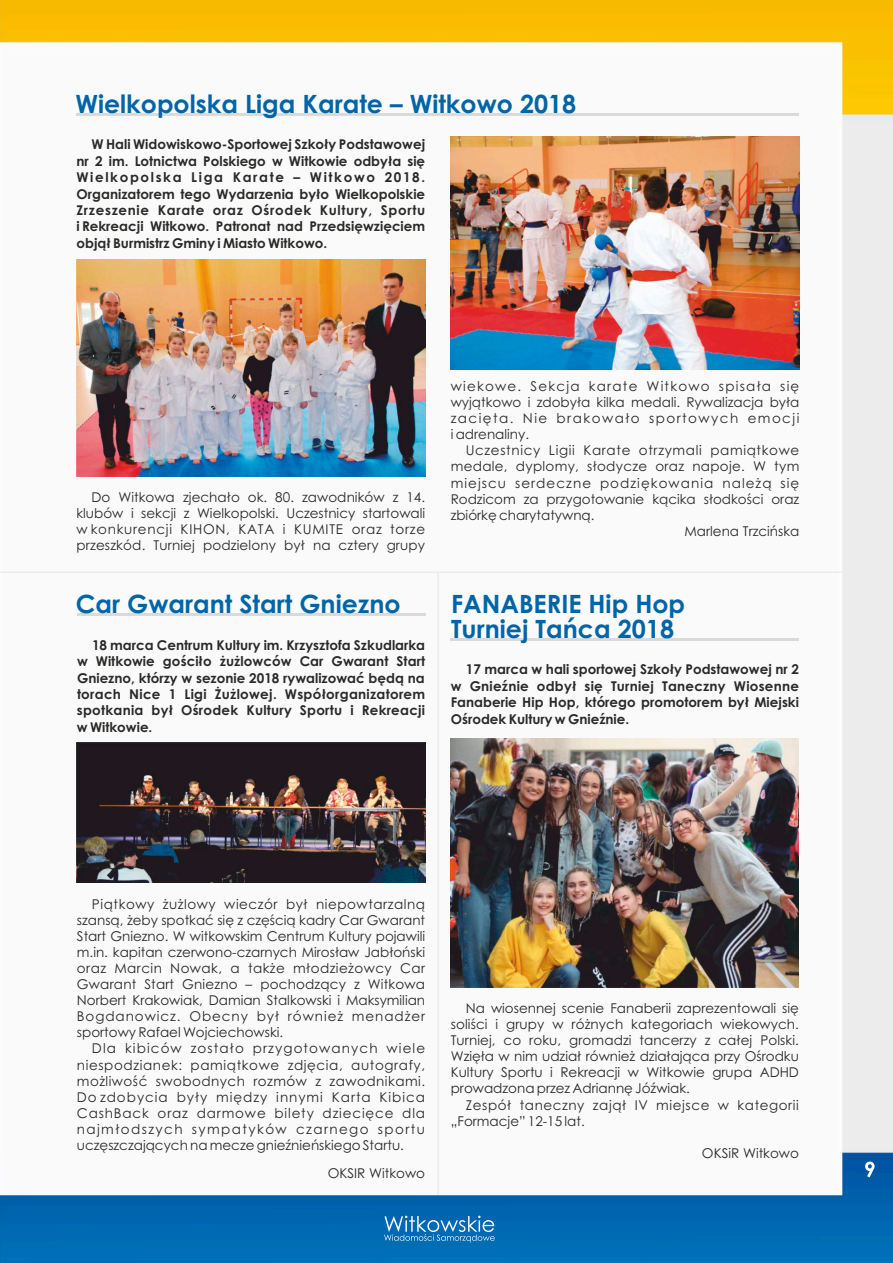
<style>
.page{position:relative;width:893px;height:1263px;background:#fff}
.page>*{position:absolute;margin:0;border:0;box-sizing:border-box;transform-origin:0 0}
.t1{font:700 25.2px/24.5px "Century Gothic";color:#0065a7}
.t2{font:13.5px/16px "Century Gothic";letter-spacing:.015em;color:#2a2a29;text-align:justify}
.t3{font:700 13.5px/16.4px "Century Gothic";color:#2a2a29;text-align:justify}
.t4{font:13.5px/16px "Century Gothic";letter-spacing:.045em;color:#2a2a29}
.t5{font:13.5px "Century Gothic";letter-spacing:.05em;color:#2a2a29}
.t6{font:13.5px "Century Gothic";letter-spacing:.08em;color:#2a2a29}
</style>
<div class="page">
<img style="left:0;top:0;width:893px;height:1263px">
<svg style="left:865px;top:1161px;width:10px;height:16px"></svg>
<svg style="left:384px;top:1216px;width:111px;height:26px;background:#3386c1"></svg>
<hr style="left:76px;top:113px;width:723px;height:3px;background:#d9dada">
<img style="left:76px;top:260px;width:349px;height:217px">
<img style="left:451px;top:136px;width:348px;height:233px">
<hr style="left:77px;top:614px;width:348px;height:2px;background:#d9dada">
<img style="left:76px;top:742px;width:349px;height:141px">
<hr style="left:451px;top:638px;width:348px;height:3px;background:#d9dada">
<img style="left:451px;top:738px;width:348px;height:250px">
<hr style="left:0;top:571px;width:842px;height:2px;background:#ececec">
<hr style="left:437px;top:572px;width:2px;height:623px;background:#ececec">
<h1 class="t1" style="left:75px;top:94px;width:502px">Wielkopolska Liga Karate – Witkowo 2018</h1>
<p class="t3" style="left:77px;top:138px;width:350px;text-indent:15px">W Hali Widowiskowo-Sportowej Szkoły Podstawowej nr 2 im. Lotnictwa Polskiego w Witkowie odbyła się Wielkopolska Liga Karate – Witkowo 2018.<br>Organizatorem tego Wydarzenia było Wielkopolskie Zrzeszenie Karate oraz Ośrodek Kultury, Sportu i Rekreacji Witkowo. Patronat nad Przedsięwzięciem objął Burmistrz Gminy i Miasto Witkowo.</p>
<p class="t2" style="left:76px;top:490px;width:350px;text-indent:15px">Do Witkowa zjechało ok. 80. zawodników z 14. klubów i sekcji z Wielkopolski. Uczestnicy startowali w konkurencji KIHON, KATA i KUMITE oraz torze przeszkód. Turniej podzielony był na cztery grupy</p>
<h1 class="t1" style="left:76px;top:594px;width:326px">Car Gwarant Start Gniezno</h1>
<p class="t3" style="left:77px;top:638px;width:350px;text-indent:15px">18 marca Centrum Kultury im. Krzysztofa Szkudlarka w Witkowie gościło żużlowców Car Gwarant Start Gniezno, którzy w sezonie 2018 rywalizować będą na torach Nice 1 Ligi Żużlowej. Współorganizatorem spotkania był Ośrodek Kultury Sportu i Rekreacji w Witkowie.</p>
<p class="t2" style="left:451px;top:379px;width:350px">wiekowe. Sekcja karate Witkowo spisała się wyjątkowo i zdobyła kilka medali. Rywalizacja była zacięta. Nie brakowało sportowych emocji i adrenaliny.</p>
<p class="t5" style="left:466px;top:445px;width:335px">Uczestnicy Ligii Karate otrzymali pamiątkowe</p>
<p class="t2" style="left:451px;top:460px;width:350px">medale, dyplomy, słodycze oraz napoje. W tym</p>
<p class="t6" style="left:451px;top:477px;width:350px">miejscu serdeczne podziękowania należą się</p>
<p class="t2" style="left:451px;top:492px;width:350px">Rodzicom za przygotowanie kącika słodkości oraz</p>
<p class="t2" style="left:451px;top:508px;width:145px">zbiórkę charytatywną.</p>
<p class="t2" style="left:685px;top:524px;width:116px">Marlena Trzcińska</p>
<h1 class="t1" style="left:451px;top:594px;width:236px">FANABERIE Hip Hop<br>Turniej Tańca 2018</h1>
<p class="t3" style="left:451px;top:663px;width:350px;text-indent:15px">17 marca w hali sportowej Szkoły Podstawowej nr 2 w Gnieźnie odbył się Turniej Taneczny Wiosenne Fanaberie Hip Hop, którego promotorem był Miejski Ośrodek Kultury w Gnieźnie.</p>
<p class="t2" style="left:77px;top:897px;width:350px;text-indent:15px">Piątkowy żużlowy wieczór był niepowtarzalną szansą, żeby spotkać się z częścią kadry Car Gwarant Start Gniezno. W witkowskim Centrum Kultury pojawili m.in. kapitan czerwono-czarnych Mirosław Jabłoński oraz Marcin Nowak, a także młodzieżowcy Car Gwarant Start Gniezno – pochodzący z Witkowa Norbert Krakowiak, Damian Stalkowski i Maksymilian Bogdanowicz. Obecny był również menadżer sportowy Rafael Wojciechowski.</p>
<p class="t2" style="left:77px;top:1042px;width:350px;text-indent:15px">Dla kibiców zostało przygotowanych wiele niespodzianek: pamiątkowe zdjęcia, autografy, możliwość swobodnych rozmów z zawodnikami.<br>Do zdobycia były między innymi Karta Kibica CashBack oraz darmowe bilety dziecięce dla najmłodszych sympatyków czarnego sportu uczęszczających na mecze gnieźnieńskiego Startu.</p>
<p class="t2" style="left:328px;top:1166px;width:99px">OKSIR Witkowo</p>
<p class="t2" style="left:451px;top:1001px;width:350px;text-indent:15px">Na wiosennej scenie Fanaberii zaprezentowali się soliści i grupy w różnych kategoriach wiekowych.<br>Turniej, co roku, gromadzi tancerzy z całej Polski.<br>Wzięła w nim udział również działająca przy Ośrodku Kultury Sportu i Rekreacji w Witkowie grupa ADHD prowadzona przez Adriannę Jóźwiak.</p>
<p class="t4" style="left:451px;top:1098px;width:350px;text-indent:15px">Zespół taneczny zajął IV miejsce w kategorii „Formacje” 12-15 lat.</p>
<p class="t2" style="left:702px;top:1146px;width:98px">OKSiR Witkowo</p>
</div>
